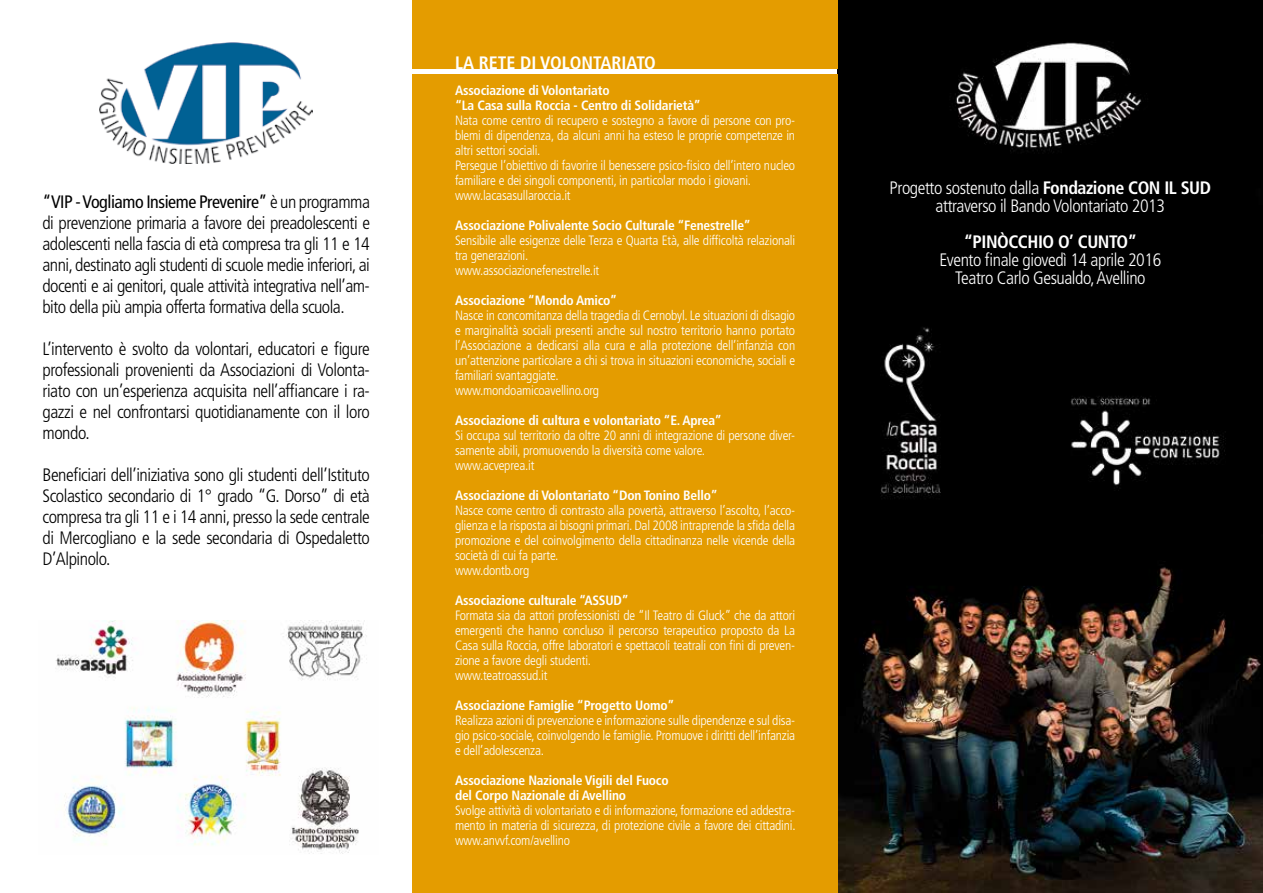
<style>
.page{position:relative;width:1263px;height:893px;background:#fff}
.page>*{position:absolute;margin:0;border:0;box-sizing:border-box;transform-origin:0 0}
.t1{font:300 condensed 18px/21px "Frutiger";letter-spacing:-.025em;color:#000;text-align:justify}
.t2{font:300 condensed 18px/18px "Frutiger";letter-spacing:-.025em;color:#fff;text-align:center}
.t3{font:700 condensed 18px "Frutiger";color:#fff}
.t4{font:700 condensed 18px "Frutiger";letter-spacing:-.025em;color:#fff}
.t5{font:300 condensed 13.5px/15px "Frutiger";letter-spacing:-.015em;color:#fff}
.t6{font:700 condensed 13.5px/15px "Frutiger";letter-spacing:-.015em;color:#fff}
.s1{font-weight:400}
.s2{font-weight:700}
</style>
<div class="page">
<img style="left:838px;top:0;width:425px;height:893px">
<div style="left:412px;top:74px;width:426px;height:819px;background:#e49c00"></div>
<div style="left:412px;top:0;width:426px;height:68px;background:#e49c00"></div>
<img style="left:100px;top:43px;width:213px;height:121px">
<img style="left:55px;top:621px;width:312px;height:233px">
<p class="t1" style="left:43px;top:192px;width:329px"><span class="s1">“VIP - Vogliamo Insieme Prevenire”</span> è un programma di prevenzione primaria a favore dei preadolescenti e adolescenti nella fascia di età compresa tra gli 11 e 14 anni, destinato agli studenti di scuole medie inferiori, ai docenti e ai genitori, quale attività integrativa nell’am&shy;bito della più ampia offerta formativa della scuola.</p>
<h1 class="t1" style="left:43px;top:339px;width:329px">L’intervento è svolto da volontari, educatori e figure professionali provenienti da Associazioni di Volonta&shy;riato con un’esperienza acquisita nell’affiancare i ra&shy;gazzi e nel confrontarsi quotidianamente con il loro mondo.</h1>
<h1 class="t1" style="left:43px;top:465px;width:329px">Beneficiari dell’iniziativa sono gli studenti dell’Istituto Scolastico secondario di 1° grado “G. Dorso” di età compresa tra gli 11 e i 14 anni, presso la sede centrale di Mercogliano e la sede secondaria di Ospedaletto D’Alpinolo.</h1>
<h1 class="t3" style="left:455px;top:52px;width:202px">LA RETE DI VOLONTARIATO</h1>
<p class="t6" style="left:455px;top:83px;width:247px">Associazione di Volontariato<br>“La Casa sulla Roccia - Centro di Solidarietà”</p>
<p class="t5" style="left:455px;top:113px;width:342px">Nata come centro di recupero e sostegno a favore di persone con pro&shy;blemi di dipendenza, da alcuni anni ha esteso le proprie competenze in altri settori sociali.<br>Persegue l’obiettivo di favorire il benessere psico-fisico dell’intero nucleo familiare e dei singoli componenti, in particolar modo i giovani. www.lacasasullaroccia.it</p>
<p class="t6" style="left:455px;top:218px;width:297px">Associazione Polivalente Socio Culturale “Fenestrelle”</p>
<p class="t5" style="left:455px;top:233px;width:342px">Sensibile alle esigenze delle Terza e Quarta Età, alle difficoltà relazionali tra generazioni.<br>www.associazionefenestrelle.it</p>
<p class="t6" style="left:455px;top:293px;width:164px">Associazione “Mondo Amico”</p>
<p class="t5" style="left:455px;top:308px;width:342px">Nasce in concomitanza della tragedia di Cernobyl. Le situazioni di disagio e marginalità sociali presenti anche sul nostro territorio hanno portato l’Associazione a dedicarsi alla cura e alla protezione dell’infanzia con un’attenzione particolare a chi si trova in situazioni economiche, sociali e familiari svantaggiate.<br>www.mondoamicoavellino.org</p>
<p class="t6" style="left:455px;top:413px;width:268px">Associazione di cultura e volontariato “E. Aprea”</p>
<p class="t5" style="left:455px;top:428px;width:342px">Si occupa sul territorio da oltre 20 anni di integrazione di persone diver&shy;samente abili, promuovendo la diversità come valore.<br>www.acveprea.it</p>
<p class="t6" style="left:455px;top:488px;width:264px">Associazione di Volontariato “Don Tonino Bello”</p>
<p class="t5" style="left:455px;top:503px;width:342px">Nasce come centro di contrasto alla povertà, attraverso l’ascolto, l’acco&shy;glienza e la risposta ai bisogni primari. Dal 2008 intraprende la sfida della promozione e del coinvolgimento della cittadinanza nelle vicende della società di cui fa parte.<br>www.dontb.org</p>
<p class="t6" style="left:455px;top:593px;width:175px">Associazione culturale “ASSUD”</p>
<p class="t5" style="left:455px;top:608px;width:342px">Formata sia da attori professionisti de “Il Teatro di Gluck” che da attori emergenti che hanno concluso il percorso terapeutico proposto da La Casa sulla Roccia, offre laboratori e spettacoli teatrali con fini di preven&shy;zione a favore degli studenti.<br>www.teatroassud.it</p>
<p class="t6" style="left:455px;top:698px;width:221px">Associazione Famiglie “Progetto Uomo”</p>
<p class="t5" style="left:455px;top:713px;width:342px;text-align:justify">Realizza azioni di prevenzione e informazione sulle dipendenze e sul disa&shy;gio psico-sociale, coinvolgendo le famiglie. Promuove i diritti dell’infanzia e dell’adolescenza.</p>
<p class="t6" style="left:455px;top:773px;width:215px">Associazione Nazionale Vigili del Fuoco del Corpo Nazionale di Avellino</p>
<p class="t5" style="left:455px;top:803px;width:342px;text-align:justify">Svolge attività di volontariato e di informazione, formazione ed addestra&shy;mento in materia di sicurezza, di protezione civile a favore dei cittadini. www.anvvf.com/avellino</p>
<h1 class="t2" style="left:890px;top:179px;width:323px">Progetto sostenuto dalla <span class="s2">Fondazione CON IL SUD </span>attraverso il Bando Volontariato 2013</h1>
<h1 class="t4" style="left:964px;top:231px;width:175px">“PINÒCCHIO O’ CUNTO”</h1>
<h1 class="t2" style="left:939px;top:251px;width:223px">Evento finale giovedì 14 aprile 2016<br>Teatro Carlo Gesualdo, Avellino</h1>
</div>
